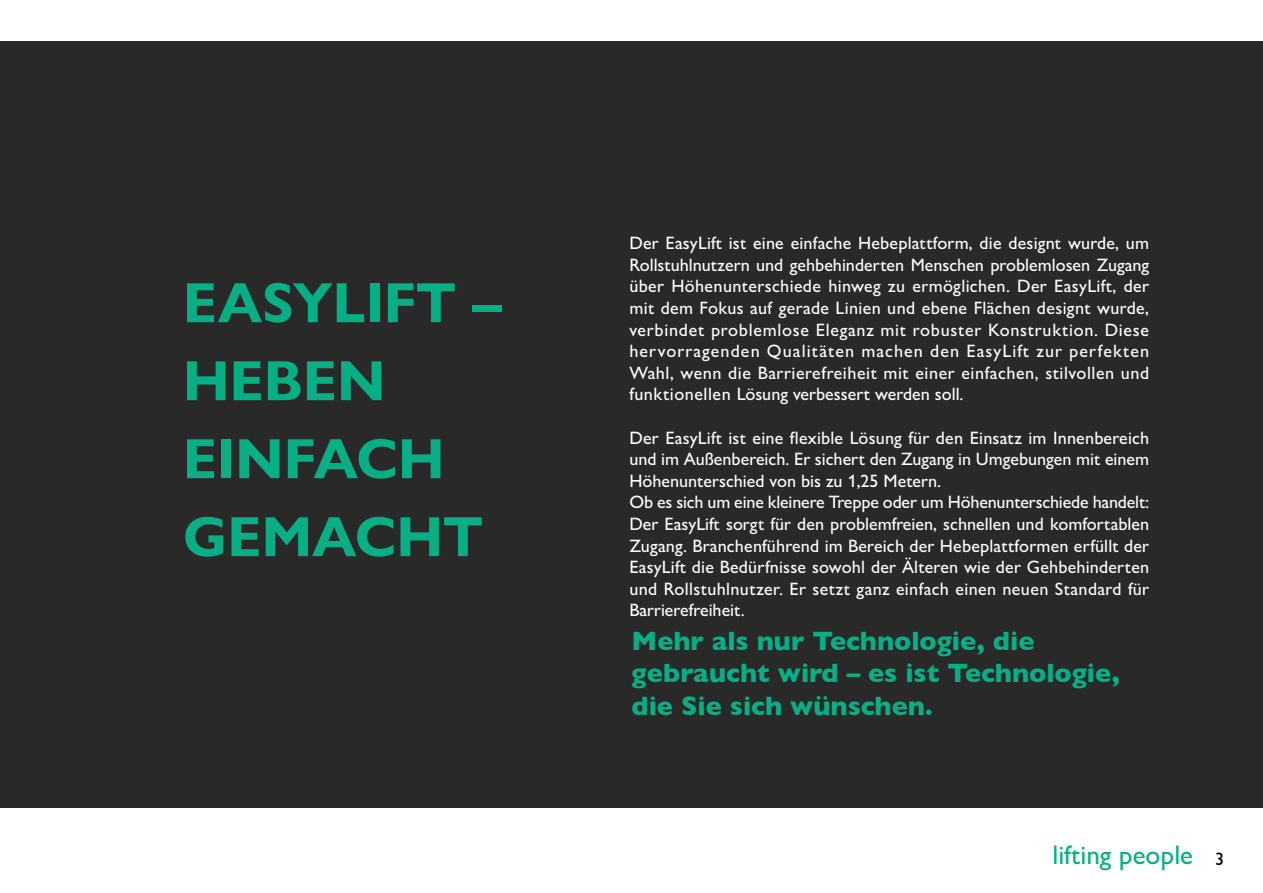
<style>
.page{position:relative;width:1263px;height:893px;background:#fff}
.page>*{position:absolute;margin:0;border:0;box-sizing:border-box;transform-origin:0 0}
.t1{font:700 57px/78px "Gill Sans Nova";color:#08af85}
.t2{font:700 27px/32.4px "Gill Sans";color:#08af85}
.t3{font:500 27px "Gill Sans Nova";color:#08af85}
.t4{font:500 18px/21.6px "Gill Sans Nova";color:#fff;text-align:justify}
.t5{font:500 18px "Gill Sans Nova";color:#000}
</style>
<div class="page">
<div style="left:0;top:41px;width:1263px;height:767px;background:#292929"></div>
<h1 class="t1" style="left:183px;top:264px;width:319px">EASYLIFT –<br>HEBEN<br>EINFACH<br>GEMACHT</h1>
<p class="t4" style="left:629px;top:232px;width:521px">Der EasyLift ist eine einfache Hebeplattform, die designt wurde, um Rollstuhlnutzern und gehbehinderten Menschen problemlosen Zugang über Höhenunterschiede hinweg zu ermöglichen. Der EasyLift, der mit dem Fokus auf gerade Linien und ebene Flächen designt wurde, verbindet problemlose Eleganz mit robuster Konstruktion. Diese hervorragenden Qualitäten machen den EasyLift zur perfekten Wahl, wenn die Barrierefreiheit mit einer einfachen, stilvollen und funktionellen Lösung verbessert werden soll.</p>
<p class="t4" style="left:629px;top:426px;width:521px;text-align:left">Der EasyLift ist eine flexible Lösung für den Einsatz im Innenbereich und im Außenbereich. Er sichert den Zugang in Umgebungen mit einem Höhenunterschied von bis zu 1,25 Metern.<br>Ob es sich um eine kleinere Treppe oder um Höhenunterschiede handelt:<br>Der EasyLift sorgt für den problemfreien, schnellen und komfortablen Zugang. Branchenführend im Bereich der Hebeplattformen erfüllt der EasyLift die Bedürfnisse sowohl der Älteren wie der Gehbehinderten und Rollstuhlnutzer. Er setzt ganz einfach einen neuen Standard für Barrierefreiheit.</p>
<h2 class="t2" style="left:631px;top:624px;width:490px">Mehr als nur Technologie, die gebraucht wird – es ist Technologie, die Sie sich wünschen.</h2>
<h2 class="t3" style="left:1052px;top:839px;width:142px">lifting people</h2>
<p class="t5" style="left:1215px;top:847px;width:10px">3</p>
</div>
